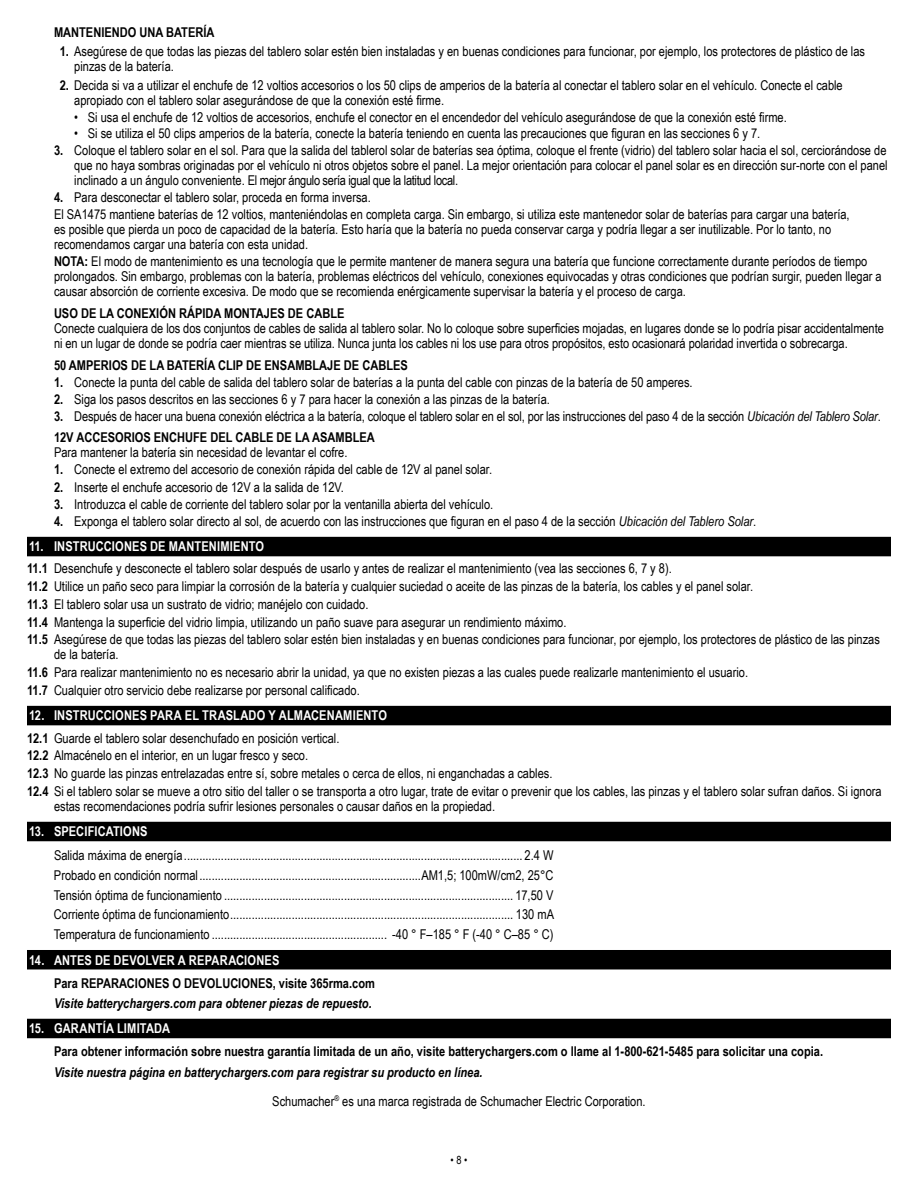
<style>
.page{position:relative;width:918px;height:1188px;background:#fff}
.page>*{position:absolute;margin:0;border:0;box-sizing:border-box;transform-origin:0 0}
.t1{font:13.5px/15px "Arial Narrow";color:#000}
.t2{font:700 13.5px "Arial Narrow";color:#000}
.t3{font:italic 700 13.5px/28.5px "Arial Narrow";color:#000}
.t4{font:700 13.5px "Arial Narrow";letter-spacing:.01em;color:#fff}
.t5{font:11.25px "Arial Narrow";color:#000}
.s1{font-weight:700}
.s2{font-style:italic}
.s3{font-weight:700;color:#fff}
.s4{font-weight:400;font-style:normal}
</style>
<div class="page">
<div style="left:27px;top:537px;width:864px;height:19px;background:#000"></div>
<div style="left:27px;top:706px;width:864px;height:19px;background:#000"></div>
<div style="left:27px;top:822px;width:864px;height:19px;background:#000"></div>
<div style="left:27px;top:950px;width:864px;height:19px;background:#000"></div>
<div style="left:27px;top:1019px;width:864px;height:19px;background:#000"></div>
<p class="t2" style="left:54px;top:22px;width:162px">MANTENIENDO UNA BATERÍA</p>
<p class="t1" style="left:74px;top:43px;width:792px;text-indent:-15px"><span class="s1">1.</span> Asegúrese de que todas las piezas del tablero solar estén bien instaladas y en buenas condiciones para funcionar, por ejemplo, los protectores de plástico de las pinzas de la batería.</p>
<p class="t1" style="left:74px;top:78px;width:770px;text-indent:-15px"><span class="s1">2.</span> Decida si va a utilizar el enchufe de 12 voltios accesorios o los 50 clips de amperios de la batería al conectar el tablero solar en el vehículo. Conecte el cable apropiado con el tablero solar asegurándose de que la conexión esté firme.</p>
<p class="t1" style="left:74px;top:109px;width:714px">• Si usa el enchufe de 12 voltios de accesorios, enchufe el conector en el encendedor del vehículo asegurándose de que la conexión esté firme.</p>
<p class="t1" style="left:74px;top:125px;width:688px">• Si se utiliza el 50 clips amperios de la batería, conecte la batería teniendo en cuenta las precauciones que figuran en las secciones 6 y 7.</p>
<p class="t1" style="left:74px;top:142px;width:815px;text-align:justify;text-indent:-20px"><span class="s1">3.</span> Coloque el tablero solar en el sol. Para que la salida del tablerol solar de baterías sea óptima, coloque el frente (vidrio) del tablero solar hacia el sol, cerciorándose de que no haya sombras originadas por el vehículo ni otros objetos sobre el panel. La mejor orientación para colocar el panel solar es en dirección sur-norte con el panel inclinado a un ángulo conveniente. El mejor ángulo sería igual que la latitud local.</p>
<p class="t1" style="left:54px;top:188px;width:797px;line-height:17.1px"><span class="s1">4.</span> Para desconectar el tablero solar, proceda en forma inversa.<br>El SA1475 mantiene baterías de 12 voltios, manteniéndolas en completa carga. Sin embargo, si utiliza este mantenedor solar de baterías para cargar una batería,</p>
<p class="t1" style="left:54px;top:221px;width:779px">es posible que pierda un poco de capacidad de la batería. Esto haría que la batería no pueda conservar carga y podría llegar a ser inutilizable. Por lo tanto, no recomendamos cargar una batería con esta unidad.</p>
<p class="t1" style="left:54px;top:253px;width:829px"><span class="s1">NOTA:</span> El modo de mantenimiento es una tecnología que le permite mantener de manera segura una batería que funcione correctamente durante períodos de tiempo prolongados. Sin embargo, problemas con la batería, problemas eléctricos del vehículo, conexiones equivocadas y otras condiciones que podrían surgir, pueden llegar a causar absorción de corriente excesiva. De modo que se recomienda enérgicamente supervisar la batería y el proceso de carga.</p>
<p class="t2" style="left:54px;top:303px;width:292px">USO DE LA CONEXIÓN RÁPIDA MONTAJES DE CABLE</p>
<p class="t1" style="left:54px;top:320px;width:831px">Conecte cualquiera de los dos conjuntos de cables de salida al tablero solar. No lo coloque sobre superficies mojadas, en lugares donde se lo podría pisar accidentalmente ni en un lugar de donde se podría caer mientras se utiliza. Nunca junta los cables ni los use para otros propósitos, esto ocasionará polaridad invertida o sobrecarga.</p>
<p class="t2" style="left:54px;top:355px;width:355px">50 AMPERIOS DE LA BATERÍA CLIP DE ENSAMBLAJE DE CABLES</p>
<p class="t1" style="left:54px;top:374px;width:640px"><span class="s1">1.</span> Conecte la punta del cable de salida del tablero solar de baterías a la punta del cable con pinzas de la batería de 50 amperes.</p>
<p class="t1" style="left:54px;top:391px;width:497px"><span class="s1">2.</span> Siga los pasos descritos en las secciones 6 y 7 para hacer la conexión a las pinzas de la batería.</p>
<p class="t1" style="left:54px;top:405px;width:828px;line-height:21.8px"><span class="s1">3.</span> Después de hacer una buena conexión eléctrica a la batería, coloque el tablero solar en el sol, por las instrucciones del paso 4 de la sección <span class="s2">Ubicación del Tablero Solar</span>.<br><span class="s1">12V ACCESORIOS ENCHUFE DEL CABLE DE LA ASAMBLEA</span></p>
<p class="t1" style="left:54px;top:445px;width:295px">Para mantener la batería sin necesidad de levantar el cofre.</p>
<p class="t1" style="left:54px;top:462px;width:440px"><span class="s1">1.</span> Conecte el extremo del accesorio de conexión rápida del cable de 12V al panel solar.</p>
<p class="t1" style="left:54px;top:479px;width:292px"><span class="s1">2.</span> Inserte el enchufe accesorio de 12V a la salida de 12V.</p>
<p class="t1" style="left:54px;top:496px;width:441px"><span class="s1">3.</span> Introduzca el cable de corriente del tablero solar por la ventanilla abierta del vehículo.</p>
<p class="t1" style="left:54px;top:513px;width:704px"><span class="s1">4.</span> Exponga el tablero solar directo al sol, de acuerdo con las instrucciones que figuran en el paso 4 de la sección <span class="s2">Ubicación del Tablero Solar</span>.</p>
<p class="t1" style="left:27px;top:535px;width:646px;line-height:22px"><span class="s3">11. INSTRUCCIONES DE MANTENIMIENTO<br></span><span class="s1">11.1</span> Desenchufe y desconecte el tablero solar después de usarlo y antes de realizar el mantenimiento (vea las secciones 6, 7 y 8).</p>
<p class="t1" style="left:27px;top:577px;width:854px;line-height:17.7px"><span class="s1">11.2</span> Utilice un paño seco para limpiar la corrosión de la batería y cualquier suciedad o aceite de las pinzas de la batería, los cables y el panel solar.<br><span class="s1">11.3</span> El tablero solar usa un sustrato de vidrio; manéjelo con cuidado.<br><span class="s1">11.4</span> Mantenga la superficie del vidrio limpia, utilizando un paño suave para asegurar un rendimiento máximo.<br><span class="s1">11.5</span> Asegúrese de que todas las piezas del tablero solar estén bien instaladas y en buenas condiciones para funcionar, por ejemplo, los protectores de plástico de las pinzas</p>
<p class="t1" style="left:27px;top:645px;width:723px;line-height:17.7px;text-indent:27px">de la batería.<br><span class="s1">11.6</span> Para realizar mantenimiento no es necesario abrir la unidad, ya que no existen piezas a las cuales puede realizarle mantenimiento el usuario.<br><span class="s1">11.7</span> Cualquier otro servicio debe realizarse por personal calificado.</p>
<p class="t1" style="left:27px;top:704px;width:361px;line-height:22px"><span class="s3">12. INSTRUCCIONES PARA EL TRASLADO Y ALMACENAMIENTO<br></span><span class="s1">12.1</span> Guarde el tablero solar desenchufado en posición vertical.</p>
<p class="t1" style="left:27px;top:746px;width:856px;line-height:17.7px"><span class="s1">12.2</span> Almacénelo en el interior, en un lugar fresco y seco.<br><span class="s1">12.3</span> No guarde las pinzas entrelazadas entre sí, sobre metales o cerca de ellos, ni enganchadas a cables.<br><span class="s1">12.4</span> Si el tablero solar se mueve a otro sitio del taller o se transporta a otro lugar, trate de evitar o prevenir que los cables, las pinzas y el tablero solar sufran daños. Si ignora</p>
<p class="t1" style="left:54px;top:798px;width:443px">estas recomendaciones podría sufrir lesiones personales o causar daños en la propiedad.</p>
<p class="t4" style="left:29px;top:821px;width:120px">13. SPECIFICATIONS</p>
<p class="t1" style="left:54px;top:845px;width:502px;line-height:19.6px;text-align:justify">Salida máxima de energía.............................................................................................................. 2.4 W Probado en condición normal........................................................................AM1,5; 100mW/cm2, 25°C Tensión óptima de funcionamiento .............................................................................................. 17,50 V Corriente óptima de funcionamiento............................................................................................ 130 mA Temperatura de funcionamiento ......................................................... -40 ° F–185 ° F (-40 ° C–85 ° C)</p>
<p class="t4" style="left:29px;top:950px;width:252px">14. ANTES DE DEVOLVER A REPARACIONES</p>
<p class="t2" style="left:54px;top:973px;width:322px">Para REPARACIONES O DEVOLUCIONES, visite 365rma.com</p>
<p class="t3" style="left:54px;top:988px;width:319px">Visite batterychargers.com para obtener piezas de repuesto.</p>
<p class="t4" style="left:29px;top:1018px;width:143px">15. GARANTÍA LIMITADA</p>
<p class="t2" style="left:54px;top:1041px;width:771px">Para obtener información sobre nuestra garantía limitada de un año, visite batterychargers.com o llame al 1-800-621-5485 para solicitar una copia.</p>
<p class="t3" style="left:272px;top:1058px;width:375px;text-indent:-218px">Visite nuestra página en batterychargers.com para registrar su producto en línea.<br><span class="s4">Schumacher</span><sup>®</sup> <span class="s4">es una marca registrada de Schumacher Electric Corporation.</span></p>
<p class="t5" style="left:451px;top:1151px;width:18px">• 8 •</p>
</div>
